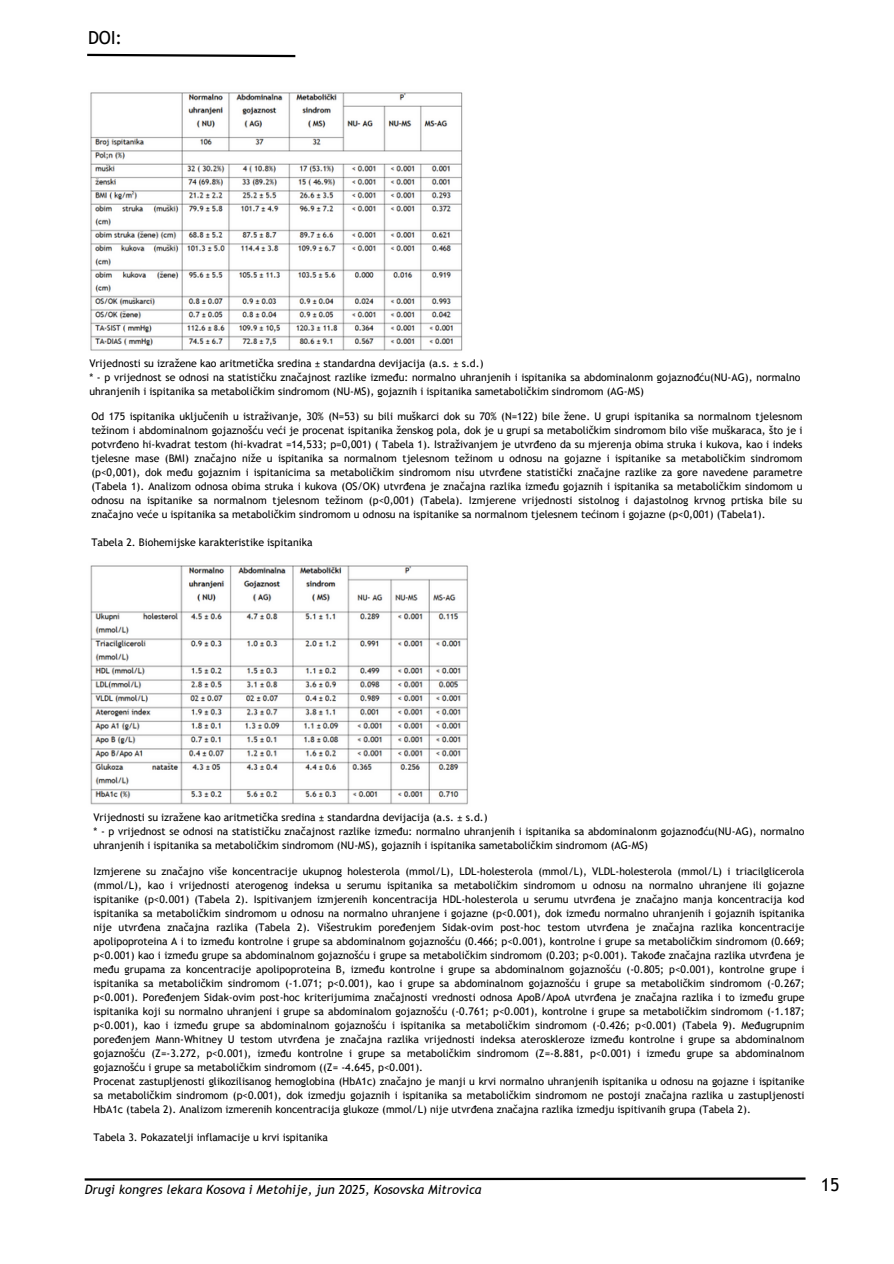
<style>
.page{position:relative;width:894px;height:1264px;background:#fff}
.page>*{position:absolute;margin:0;border:0;box-sizing:border-box;transform-origin:0 0}
.t1{font:18px "Trebuchet MS";color:#000}
.t2{font:italic 12.75px "Trebuchet MS";color:#000}
.t3{font:10.5px/14px "Trebuchet MS";color:#000;text-align:justify}
</style>
<div class="page">
<svg style="left:84px;top:1177px;width:722px;height:4px"></svg>
<svg style="left:87px;top:53px;width:209px;height:5px"></svg>
<img style="left:90px;top:92px;width:373px;height:259px">
<img style="left:90px;top:565px;width:378px;height:240px">
<h1 class="t1" style="left:88px;top:27px;width:35px">DOI:</h1>
<p class="t3" style="left:89px;top:356px;width:395px">Vrijednosti su izražene kao aritmetička sredina ± standardna devijacija (a.s. ± s.d.)</p>
<p class="t3" style="left:89px;top:370px;width:712px">* - p vrijednost se odnosi na statističku značajnost razlike između: normalno uhranjenih i ispitanika sa abdominalonm gojaznođću(NU-AG), normalno uhranjenih i ispitanika sa metaboličkim sindromom (NU-MS), gojaznih i ispitanika sametaboličkim sindromom (AG-MS)</p>
<p class="t3" style="left:91px;top:409px;width:712px">Od 175 ispitanika uključenih u istraživanje, 30% (N=53) su bili muškarci dok su 70% (N=122) bile žene. U grupi ispitanika sa normalnom tjelesnom težinom i abdominalnom gojaznošću veći je procenat ispitanika ženskog pola, dok je u grupi sa metaboličkim sindromom bilo više muškaraca, što je i</p>
<p class="t3" style="left:91px;top:437px;width:712px">potvrđeno hi-kvadrat testom (hi-kvadrat =14,533; p=0,001) ( Tabela 1). Istraživanjem je utvrđeno da su mjerenja obima struka i kukova, kao i indeks tjelesne mase (BMI) značajno niže u ispitanika sa normalnom tjelesnom težinom u odnosu na gojazne i ispitanike sa metaboličkim sindromom (p&lt;0,001), dok među gojaznim i ispitanicima sa metaboličkim sindromom nisu utvrđene statistički značajne razlike za gore navedene parametre (Tabela 1). Analizom odnosa obima struka i kukova (OS/OK) utvrđena je značajna razlika između gojaznih i ispitanika sa metaboličkim sindomom u odnosu na ispitanike sa normalnom tjelesnom težinom (p&lt;0,001) (Tabela). Izmjerene vrijednosti sistolnog i dajastolnog krvnog prtiska bile su značajno veće u ispitanika sa metaboličkim sindromom u odnosu na ispitanike sa normalnom tjelesnem tećinom i gojazne (p&lt;0,001) (Tabela1).</p>
<p class="t3" style="left:91px;top:535px;width:222px">Tabela 2. Biohemijske karakteristike ispitanika</p>
<p class="t3" style="left:93px;top:810px;width:395px">Vrijednosti su izražene kao aritmetička sredina ± standardna devijacija (a.s. ± s.d.)</p>
<p class="t3" style="left:93px;top:824px;width:712px">* - p vrijednost se odnosi na statističku značajnost razlike između: normalno uhranjenih i ispitanika sa abdominalonm gojaznođću(NU-AG), normalno uhranjenih i ispitanika sa metaboličkim sindromom (NU-MS), gojaznih i ispitanika sametaboličkim sindromom (AG-MS)</p>
<p class="t3" style="left:93px;top:864px;width:712px">Izmjerene su značajno više koncentracije ukupnog holesterola (mmol/L), LDL-holesterola (mmol/L), VLDL-holesterola (mmol/L) i triacilglicerola (mmol/L), kao i vrijednosti aterogenog indeksa u serumu ispitanika sa metaboličkim sindromom u odnosu na normalno uhranjene ili gojazne ispitanike (p&lt;0.001) (Tabela 2). Ispitivanjem izmjerenih koncentracija HDL-holesterola u serumu utvrđena je značajno manja koncentracija kod ispitanika sa metaboličkim sindromom u odnosu na normalno uhranjene i gojazne (p&lt;0.001), dok između normalno uhranjenih i gojaznih ispitanika</p>
<p class="t3" style="left:93px;top:920px;width:712px">nije utvrđena značajna razlika (Tabela 2). Višestrukim poređenjem Sidak-ovim post-hoc testom utvrđena je značajna razlika koncentracije apolipoproteina A i to između kontrolne i grupe sa abdominalnom gojaznošću (0.466; p&lt;0.001), kontrolne i grupe sa metaboličkim sindromom (0.669; p&lt;0.001) kao i između grupe sa abdominalnom gojaznošću i grupe sa metaboličkim sindromom (0.203; p&lt;0.001). Takođe značajna razlika utvrđena je među grupama za koncentracije apolipoproteina B, između kontrolne i grupe sa abdominalnom gojaznošću (-0.805; p&lt;0.001), kontrolne grupe i ispitanika sa metaboličkim sindromom (-1.071; p&lt;0.001), kao i grupe sa abdominalnom gojaznošću i grupe sa metaboličkim sindromom (-0.267; p&lt;0.001). Poređenjem Sidak-ovim post-hoc kriterijumima značajnosti vrednosti odnosa ApoB/ApoA utvrđena je značajna razlika i to između grupe ispitanika koji su normalno uhranjeni i grupe sa abdominalom gojaznošću (-0.761; p&lt;0.001), kontrolne i grupe sa metaboličkim sindromom (-1.187; p&lt;0.001), kao i između grupe sa abdominalnom gojaznošću i ispitanika sa metaboličkim sindromom (-0.426; p&lt;0.001) (Tabela 9). Međugrupnim poređenjem Mann-Whitney U testom utvrđena je značajna razlika vrijednosti indeksa ateroskleroze između kontrolne i grupe sa abdominalnom gojaznošću (Z=-3.272, p&lt;0.001), između kontrolne i grupe sa metaboličkim sindromom (Z=-8.881, p&lt;0.001) i između grupe sa abdominalnom gojaznošću i grupe sa metaboličkim sindromom ((Z= -4.645, p&lt;0.001).</p>
<p class="t3" style="left:93px;top:1074px;width:712px">Procenat zastupljenosti glikozilisanog hemoglobina (HbA1c) značajno je manji u krvi normalno uhranjenih ispitanika u odnosu na gojazne i ispitanike sa metaboličkim sindromom (p&lt;0.001), dok izmedju gojaznih i ispitanika sa metaboličkim sindromom ne postoji značajna razlika u zastupljenosti HbA1c (tabela 2). Analizom izmerenih koncentracija glukoze (mmol/L) nije utvrđena značajna razlika izmedju ispitivanih grupa (Tabela 2).</p>
<h4 class="t3" style="left:93px;top:1130px;width:236px">Tabela 3. Pokazatelji inflamacije u krvi ispitanika</h4>
<p class="t2" style="left:85px;top:1182px;width:398px">Drugi kongres lekara Kosova i Metohije, jun 2025, Kosovska Mitrovica</p>
<h1 class="t1" style="left:820px;top:1173px;width:20px">15</h1>
</div>
